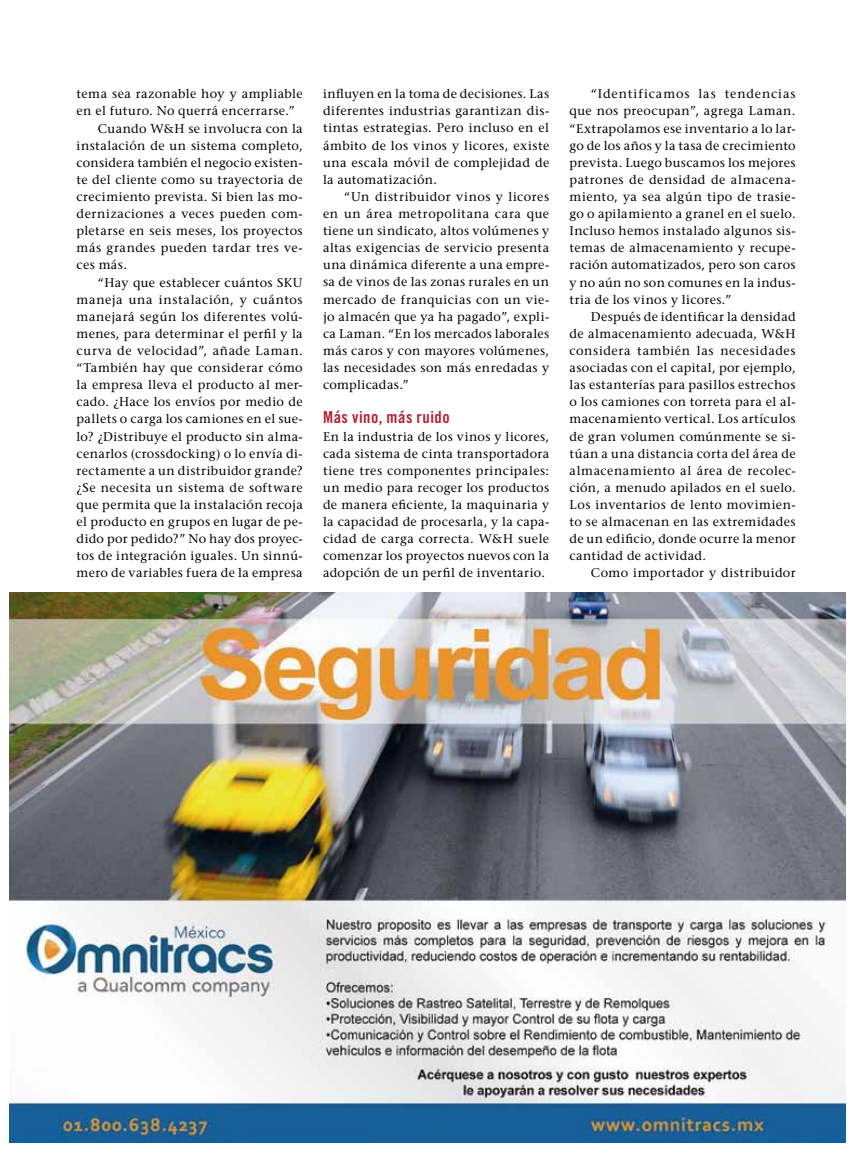
<style>
.page{position:relative;width:851px;height:1149px;background:#fff}
.page>*{position:absolute;margin:0;border:0;box-sizing:border-box;transform-origin:0 0}
.t1{font:16.5px "Trade Gothic LT Std Bd Cn 20";letter-spacing:.03em;color:#b22035}
.t2{font:500 12.6px/17.1px "Stone Serif Std";letter-spacing:.03em;color:#000;text-align:justify}
.t3{font:500 12.6px "Stone Serif Std";letter-spacing:.05em;color:#000}
</style>
<div class="page">
<img style="left:9px;top:592px;width:836px;height:549px">
<p class="t2" style="left:77px;top:85px;width:227px">tema sea razonable hoy y ampliable</p>
<p class="t2" style="left:77px;top:102px;width:220px">en el futuro. No querrá encerrarse.”</p>
<p class="t2" style="left:98px;top:120px;width:206px">Cuando W&amp;H se involucra con la</p>
<p class="t2" style="left:77px;top:137px;width:228px">instalación de un sistema completo,</p>
<p class="t2" style="left:77px;top:154px;width:228px">considera también el negocio existen-</p>
<p class="t2" style="left:77px;top:171px;width:228px">te del cliente como su trayectoria de</p>
<p class="t2" style="left:77px;top:188px;width:228px">crecimiento prevista. Si bien las mo-</p>
<p class="t2" style="left:77px;top:205px;width:228px">dernizaciones a veces pueden com-</p>
<p class="t2" style="left:77px;top:222px;width:228px">pletarse en seis meses, los proyectos</p>
<p class="t2" style="left:77px;top:239px;width:228px">más grandes pueden tardar tres ve-</p>
<p class="t2" style="left:77px;top:256px;width:52px">ces más.</p>
<p class="t2" style="left:98px;top:273px;width:206px">“Hay que establecer cuántos SKU</p>
<p class="t3" style="left:77px;top:292px;width:228px">maneja una instalación, y cuántos</p>
<p class="t2" style="left:77px;top:308px;width:228px">manejará según los diferentes volú-</p>
<p class="t2" style="left:77px;top:325px;width:227px">menes, para determinar el perfil y la</p>
<p class="t3" style="left:77px;top:343px;width:228px">curva de velocidad”, añade Laman.</p>
<p class="t2" style="left:77px;top:359px;width:228px">“También hay que considerar cómo</p>
<p class="t2" style="left:77px;top:376px;width:228px">la empresa lleva el producto al mer-</p>
<p class="t2" style="left:77px;top:393px;width:228px">cado. ¿Hace los envíos por medio de</p>
<p class="t2" style="left:77px;top:410px;width:228px">pallets o carga los camiones en el sue-</p>
<p class="t2" style="left:77px;top:427px;width:228px">lo? ¿Distribuye el producto sin alma-</p>
<p class="t2" style="left:77px;top:444px;width:228px">cenarlos (crossdocking) o lo envía di-</p>
<p class="t2" style="left:77px;top:461px;width:228px">rectamente a un distribuidor grande?</p>
<p class="t2" style="left:77px;top:479px;width:227px">¿Se necesita un sistema de software</p>
<p class="t2" style="left:77px;top:496px;width:228px">que permita que la instalación recoja</p>
<p class="t2" style="left:77px;top:513px;width:228px">el producto en grupos en lugar de pe-</p>
<p class="t2" style="left:77px;top:530px;width:228px">dido por pedido?” No hay dos proyec-</p>
<p class="t2" style="left:77px;top:547px;width:228px">tos de integración iguales. Un sinnú-</p>
<p class="t2" style="left:77px;top:564px;width:227px">mero de variables fuera de la empresa</p>
<p class="t2" style="left:323px;top:85px;width:228px">influyen en la toma de decisiones. Las diferentes industrias garantizan dis&shy;tintas estrategias. Pero incluso en el ámbito de los vinos y licores, existe una escala móvil de complejidad de la automatización.</p>
<p class="t2" style="left:323px;top:188px;width:228px;text-indent:21px">“Un distribuidor vinos y licores en un área metropolitana cara que tiene un sindicato, altos volúmenes y altas exigencias de servicio presenta una dinámica diferente a una empre&shy;sa de vinos de las zonas rurales en un mercado de franquicias con un vie&shy;jo almacén que ya ha pagado”, expli&shy;ca Laman. “En los mercados laborales más caros y con mayores volúmenes, las necesidades son más enredadas y complicadas.”</p>
<h1 class="t1" style="left:323px;top:407px;width:128px">Más vino, más ruido</h1>
<p class="t2" style="left:323px;top:427px;width:228px">En la industria de los vinos y licores, cada sistema de cinta transportadora tiene tres componentes principales: un medio para recoger los productos de manera eficiente, la maquinaria y la capacidad de procesarla, y la capa&shy;cidad de carga correcta. W&amp;H suele comenzar los proyectos nuevos con la adopción de un perfil de inventario.</p>
<p class="t2" style="left:569px;top:85px;width:228px;text-indent:21px">“Identificamos las tendencias que nos preocupan”, agrega Laman. “Extrapolamos ese inventario a lo lar&shy;go de los años y la tasa de crecimiento prevista. Luego buscamos los mejores patrones de densidad de almacena&shy;miento, ya sea algún tipo de trasie&shy;go o apilamiento a granel en el suelo.<br>Incluso hemos instalado algunos sis&shy;temas de almacenamiento y recupe&shy;ración automatizados, pero son caros y no aún no son comunes en la indus&shy;tria de los vinos y licores.”</p>
<p class="t2" style="left:569px;top:308px;width:228px;text-indent:21px">Después de identificar la densidad de almacenamiento adecuada, W&amp;H considera también las necesidades asociadas con el capital, por ejemplo, las estanterías para pasillos estrechos o los camiones con torreta para el al&shy;macenamiento vertical. Los artículos de gran volumen comúnmente se si&shy;túan a una distancia corta del área de almacenamiento al área de recolec&shy;ción, a menudo apilados en el suelo.<br>Los inventarios de lento movimien&shy;to se almacenan en las extremidades de un edificio, donde ocurre la menor cantidad de actividad.</p>
<p class="t2" style="left:590px;top:564px;width:206px">Como importador y distribuidor</p>
</div>
